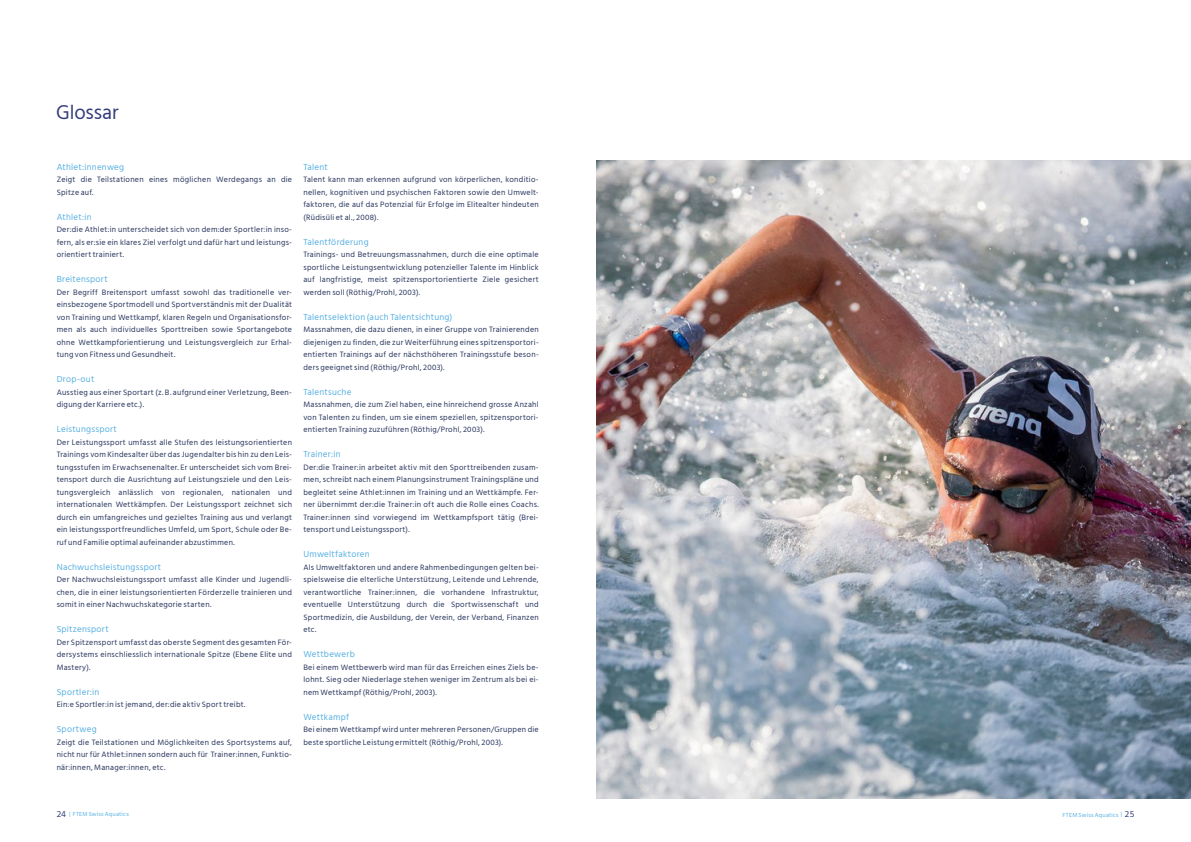
<style>
.page{position:relative;width:1191px;height:842px;background:#fff}
.page>*{position:absolute;margin:0;border:0;box-sizing:border-box;transform-origin:0 0}
.t1{font:20.2px "Hind";letter-spacing:-.005em;color:#333d7b}
.t2{font:9px "Hind";letter-spacing:.03em;color:#58b0e2}
.t3{font:9px "Hind";letter-spacing:.025em;color:#5cb1e3}
.t4{font:8px/12.5px "Hind";letter-spacing:.035em;color:#29365e;text-align:justify}
.t5{font:6px "Hind";letter-spacing:.04em;color:#58b0e2}
.s1{font-size:9px;color:#333d7b}
</style>
<div class="page">
<img style="left:597px;top:160px;width:594px;height:638px">
<h1 class="t1" style="left:56px;top:99px;width:64px">Glossar</h1>
<p class="t2" style="left:57px;top:161px;width:69px">Athlet:innenweg</p>
<p class="t4" style="left:57px;top:174px;width:237px">Zeigt die Teilstationen eines möglichen Werdegangs an die<br>Spitze auf.</p>
<p class="t3" style="left:57px;top:211px;width:36px">Athlet:in</p>
<p class="t4" style="left:57px;top:224px;width:237px">Der:die Athlet:in unterscheidet sich von dem:der Sportler:in inso&shy;fern, als er:sie ein klares Ziel verfolgt und dafür hart und leistungs&shy;orientiert trainiert.</p>
<p class="t2" style="left:57px;top:273px;width:52px">Breitensport</p>
<p class="t4" style="left:57px;top:286px;width:237px">Der Begriff Breitensport umfasst sowohl das traditionelle ver&shy;einsbezogene Sportmodell und Sportverständnis mit der Dualität von Training und Wettkampf, klaren Regeln und Organisationsfor&shy;men als auch individuelles Sporttreiben sowie Sportangebote ohne Wettkampforientierung und Leistungsvergleich zur Erhal&shy;tung von Fitness und Gesundheit.</p>
<p class="t2" style="left:57px;top:373px;width:39px">Drop-out</p>
<p class="t4" style="left:57px;top:386px;width:237px">Ausstieg aus einer Sportart (z. B. aufgrund einer Verletzung, Been&shy;digung der Karriere etc.).</p>
<p class="t2" style="left:57px;top:423px;width:62px">Leistungssport</p>
<p class="t4" style="left:57px;top:436px;width:237px">Der Leistungssport umfasst alle Stufen des leistungsorientierten Trainings vom Kindesalter über das Jugendalter bis hin zu den Leis&shy;tungsstufen im Erwachsenenalter. Er unterscheidet sich vom Brei&shy;tensport durch die Ausrichtung auf Leistungsziele und den Leis&shy;tungsvergleich anlässlich von regionalen, nationalen und internationalen Wettkämpfen. Der Leistungssport zeichnet sich durch ein umfangreiches und gezieltes Training aus und verlangt ein leistungssportfreundliches Umfeld, um Sport, Schule oder Be&shy;ruf und Familie optimal aufeinander abzustimmen.</p>
<p class="t2" style="left:57px;top:561px;width:106px">Nachwuchsleistungssport</p>
<p class="t4" style="left:57px;top:574px;width:237px">Der Nachwuchsleistungssport umfasst alle Kinder und Jugendli&shy;chen, die in einer leistungsorientierten Förderzelle trainieren und somit in einer Nachwuchskategorie starten.</p>
<p class="t2" style="left:57px;top:623px;width:53px">Spitzensport</p>
<p class="t4" style="left:57px;top:636px;width:237px">Der Spitzensport umfasst das oberste Segment des gesamten För&shy;dersystems einschliesslich internationale Spitze (Ebene Elite und Mastery).</p>
<p class="t2" style="left:57px;top:686px;width:44px">Sportler:in</p>
<p class="t4" style="left:57px;top:699px;width:190px">Ein:e Sportler:in ist jemand, der:die aktiv Sport treibt.</p>
<p class="t2" style="left:57px;top:723px;width:41px">Sportweg</p>
<p class="t4" style="left:57px;top:736px;width:237px">Zeigt die Teilstationen und Möglichkeiten des Sportsystems auf, nicht nur für Athlet:innen sondern auch für Trainer:innen, Funktio&shy;när:innen, Manager:innen, etc.</p>
<p class="t2" style="left:303px;top:161px;width:26px">Talent</p>
<p class="t4" style="left:303px;top:174px;width:237px">Talent kann man erkennen aufgrund von körperlichen, konditio&shy;nellen, kognitiven und psychischen Faktoren sowie den Umwelt&shy;faktoren, die auf das Potenzial für Erfolge im Elitealter hindeuten (Rüdisüli et al., 2008).</p>
<p class="t2" style="left:303px;top:236px;width:67px">Talentförderung</p>
<p class="t4" style="left:303px;top:249px;width:237px">Trainings- und Betreuungsmassnahmen, durch die eine optimale sportliche Leistungsentwicklung potenzieller Talente im Hinblick auf langfristige, meist spitzensportorientierte Ziele gesichert werden soll (Röthig/Prohl, 2003).</p>
<p class="t2" style="left:303px;top:311px;width:150px">Talentselektion (auch Talentsichtung)</p>
<p class="t4" style="left:303px;top:324px;width:237px">Massnahmen, die dazu dienen, in einer Gruppe von Trainierenden diejenigen zu finden, die zur Weiterführung eines spitzensportori&shy;entierten Trainings auf der nächsthöheren Trainingsstufe beson&shy;ders geeignet sind (Röthig/Prohl, 2003).</p>
<p class="t2" style="left:303px;top:386px;width:50px">Talentsuche</p>
<p class="t4" style="left:303px;top:399px;width:237px">Massnahmen, die zum Ziel haben, eine hinreichend grosse Anzahl von Talenten zu finden, um sie einem speziellen, spitzensportori&shy;entierten Training zuzuführen (Röthig/Prohl, 2003).</p>
<p class="t2" style="left:303px;top:448px;width:39px">Trainer:in</p>
<p class="t4" style="left:303px;top:461px;width:237px">Der:die Trainer:in arbeitet aktiv mit den Sporttreibenden zusam&shy;men, schreibt nach einem Planungsinstrument Trainingspläne und begleitet seine Athlet:innen im Training und an Wettkämpfe. Fer&shy;ner übernimmt der:die Trainer:in oft auch die Rolle eines Coachs.<br>Trainer:innen sind vorwiegend im Wettkampfsport tätig (Brei&shy;tensport und Leistungssport).</p>
<p class="t2" style="left:303px;top:548px;width:68px">Umweltfaktoren</p>
<p class="t4" style="left:303px;top:561px;width:237px">Als Umweltfaktoren und andere Rahmenbedingungen gelten bei&shy;spielsweise die elterliche Unterstützung, Leitende und Lehrende, verantwortliche Trainer:innen, die vorhandene Infrastruktur, eventuelle Unterstützung durch die Sportwissenschaft und Sportmedizin, die Ausbildung, der Verein, der Verband, Finanzen etc.</p>
<p class="t2" style="left:303px;top:648px;width:53px">Wettbewerb</p>
<p class="t4" style="left:303px;top:661px;width:237px">Bei einem Wettbewerb wird man für das Erreichen eines Ziels be&shy;lohnt. Sieg oder Niederlage stehen weniger im Zentrum als bei ei&shy;nem Wettkampf (Röthig/Prohl, 2003).</p>
<p class="t2" style="left:303px;top:711px;width:47px">Wettkampf</p>
<p class="t4" style="left:303px;top:724px;width:237px">Bei einem Wettkampf wird unter mehreren Personen/Gruppen die beste sportliche Leistung ermittelt (Röthig/Prohl, 2003).</p>
<p class="t5" style="left:57px;top:810px;width:74px"><span class="s1">24</span> | FTEM Swiss Aquatics</p>
<p class="t5" style="left:1062px;top:811px;width:73px">FTEM Swiss Aquatics | <span class="s1">25</span></p>
</div>
